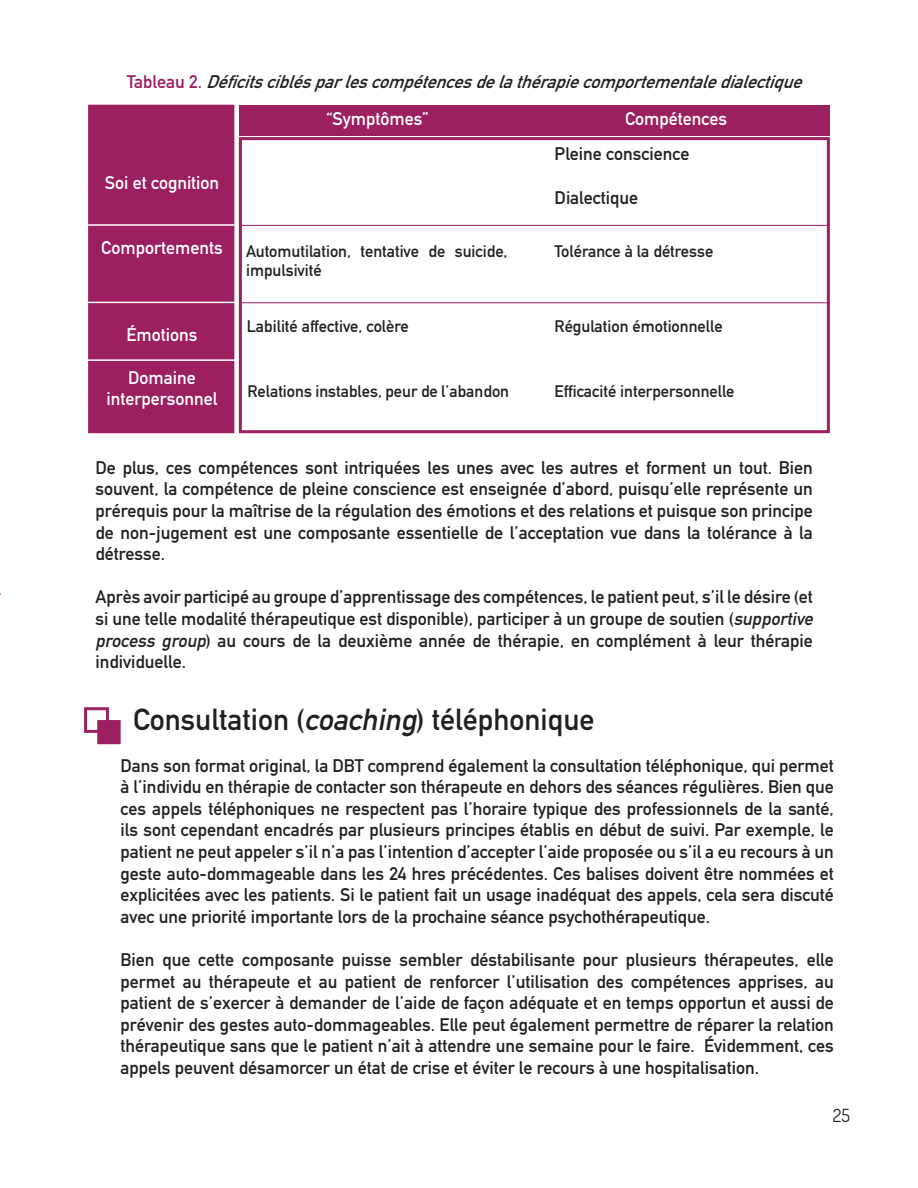
<style>
.page{position:relative;width:918px;height:1188px;background:#fff}
.page>*{position:absolute;margin:0;border:0;box-sizing:border-box;transform-origin:0 0}
.t1{font:700 30px "DIN Alternate";color:#231f20}
.t2{font:700 18px/21.6px "DIN Alternate";color:#231f20;text-align:justify}
.t3{font:italic 700 18px "DIN Alternate";color:#231f20}
.t4{font:700 18px/21.6px "DIN Alternate";color:#fff;text-align:center}
.t5{font:18px "Dosis";color:#231f20}
.t6{font:700 16.5px/19.8px "DIN Alternate";color:#231f20}
.s1{font-style:normal;color:#9c1f60}
.s2{font-style:italic}
</style>
<div class="page">
<div style="left:239px;top:137px;width:591px;height:296px;border:3px solid #9c1f60"></div>
<div style="left:88px;top:105px;width:146px;height:328px;background:#9c1f60;border:2px solid #9c1f60"></div>
<div style="left:239px;top:105px;width:591px;height:31px;background:#9c1f60"></div>
<hr style="left:239px;top:225px;width:590px;height:1px;background:#9c1f60">
<hr style="left:242px;top:302px;width:587px;height:1px;background:#9c1f60">
<hr style="left:88px;top:224px;width:146px;height:2px;background:#fff">
<hr style="left:88px;top:302px;width:150px;height:1px;background:#fff">
<hr style="left:88px;top:359px;width:150px;height:2px;background:#fff">
<div style="left:97px;top:720px;width:24px;height:24px;background:#9c1f60;border:2px solid #9c1f60"></div>
<div style="left:84px;top:707px;width:25px;height:26px;border:3px solid #9c1f60"></div>
<p class="t3" style="left:127px;top:68px;width:685px"><span class="s1">T a b l e a u 2 .</span> Déficitsciblésparlescompétencesdelathérapiecomportementaledialectique</p>
<p class="t4" style="left:105px;top:171px;width:116px">Soi et cognition</p>
<p class="t4" style="left:101px;top:236px;width:123px">Comportements</p>
<p class="t4" style="left:127px;top:322px;width:72px">Émotions</p>
<p class="t4" style="left:107px;top:365px;width:112px">Domaine interpersonnel</p>
<p class="t4" style="left:327px;top:107px;width:103px">“Symptômes”</p>
<p class="t4" style="left:625px;top:107px;width:103px">Compétences</p>
<p class="t2" style="left:555px;top:142px;width:136px">Pleine conscience</p>
<p class="t2" style="left:555px;top:185px;width:85px">Dialectique</p>
<p class="t6" style="left:246px;top:240px;width:263px">Automutilation, tentative de suicide, impulsivité</p>
<p class="t6" style="left:555px;top:240px;width:160px">Tolérance à la détresse</p>
<p class="t6" style="left:247px;top:315px;width:164px">Labilité affective, colère</p>
<p class="t6" style="left:555px;top:315px;width:169px">Régulation émotionnelle</p>
<p class="t6" style="left:248px;top:380px;width:263px">Relations instables, peur de l’abandon</p>
<p class="t6" style="left:555px;top:380px;width:181px">Efficacité interpersonnelle</p>
<p class="t2" style="left:95px;top:455px;width:719px">De plus, ces compétences sont intriquées les unes avec les autres et forment un tout. Bien souvent, la compétence de pleine conscience est enseignée d’abord, puisqu’elle représente un prérequis pour la maîtrise de la régulation des émotions et des relations et puisque son principe de non-jugement est une composante essentielle de l’acceptation vue dans la tolérance à la détresse.</p>
<p class="t2" style="left:95px;top:585px;width:723px;text-align:left">Après avoir participé au groupe d’apprentissage des compétences, le patient peut, s’il le désire (et si une telle modalité thérapeutique est disponible), participer à un groupe de soutien (<span class="s2">supportive process group</span>) au cours de la deuxième année de thérapie, en complément à leur thérapie individuelle.</p>
<p class="t1" style="left:133px;top:697px;width:463px">Consultation (<span class="s2">coaching</span>) téléphonique</p>
<p class="t2" style="left:121px;top:753px;width:715px">Dans son format original, la DBT comprend également la consultation téléphonique, qui permet à l’individu en thérapie de contacter son thérapeute en dehors des séances régulières. Bien que ces appels téléphoniques ne respectent pas l’horaire typique des professionnels de la santé, ils sont cependant encadrés par plusieurs principes établis en début de suivi. Par exemple, le patient ne peut appeler s’il n’a pas l’intention d’accepter l’aide proposée ou s’il a eu recours à un geste auto-dommageable dans les 24 hres précédentes. Ces balises doivent être nommées et explicitées avec les patients. Si le patient fait un usage inadéquat des appels, cela sera discuté avec une priorité importante lors de la prochaine séance psychothérapeutique.</p>
<p class="t2" style="left:121px;top:948px;width:715px">Bien que cette composante puisse sembler déstabilisante pour plusieurs thérapeutes, elle permet au thérapeute et au patient de renforcer l’utilisation des compétences apprises, au patient de s’exercer à demander de l’aide de façon adéquate et en temps opportun et aussi de prévenir des gestes auto-dommageables. Elle peut également permettre de réparer la relation thérapeutique sans que le patient n’ait à attendre une semaine pour le faire. Évidemment, ces appels peuvent désamorcer un état de crise et éviter le recours à une hospitalisation.</p>
<p class="t5" style="left:833px;top:1103px;width:19px">25</p>
</div>
